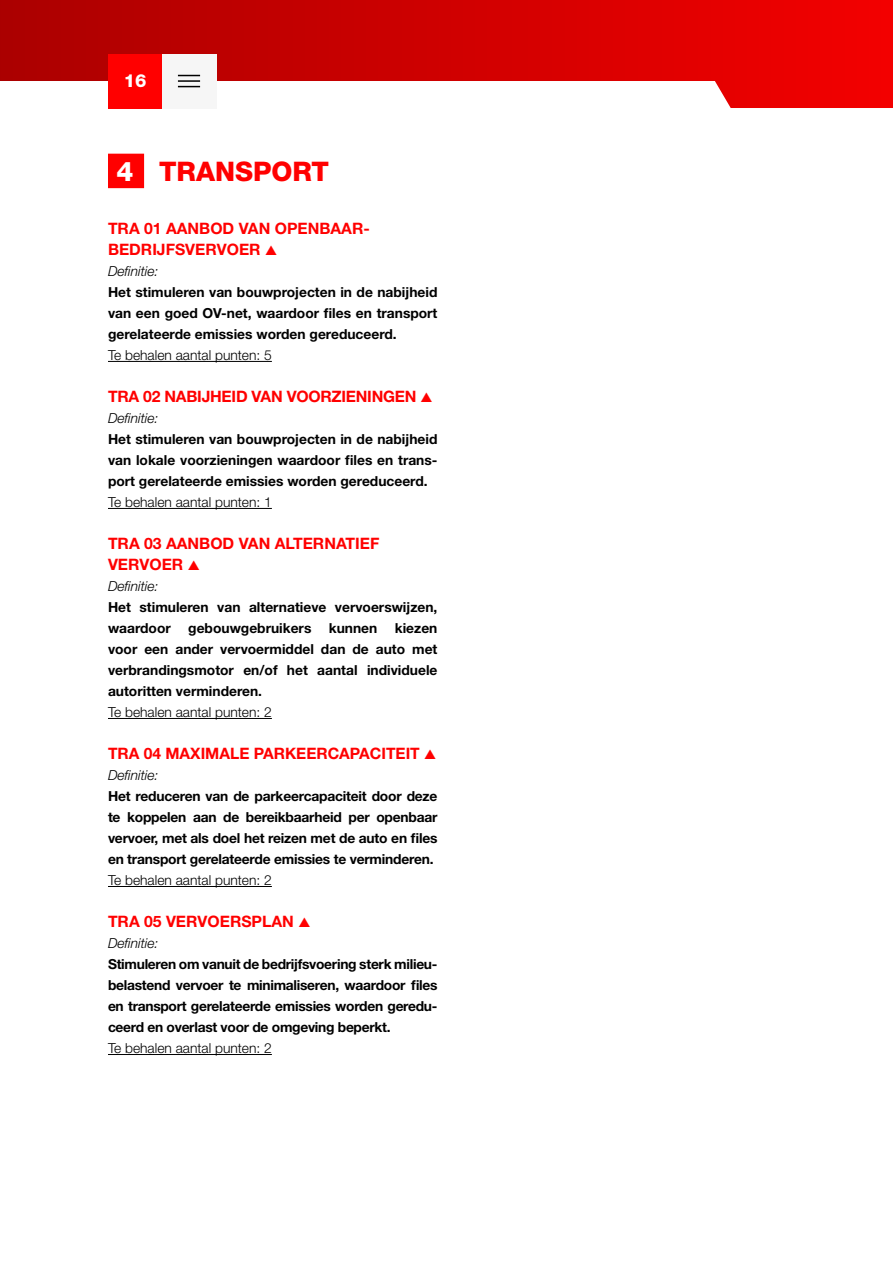
<style>
.page{position:relative;width:893px;height:1263px;background:#fff}
.page>*{position:absolute;margin:0;border:0;box-sizing:border-box;transform-origin:0 0}
.t1{font:800 27px "Helvetica Neue LT Std";color:#f00}
.t2{font:800 18px "Helvetica Neue LT Std";color:#fff}
.t3{font:700 15.75px/21px "Helvetica Neue LT Std";color:#f00}
.t4{font:700 13.8px/21px "Helvetica Neue LT Std";color:#000;text-align:justify}
.t5{font:300 13.8px "Helvetica Neue LT Std";color:#000}
.t6{font:italic 300 13.8px "Helvetica Neue LT Std";color:#000}
.s1{color:#fff}
</style>
<div class="page">
<svg style="left:0;top:0;width:893px;height:108px"></svg>
<div style="left:108px;top:54px;width:54px;height:54px;background:#f00"></div>
<div style="left:162px;top:54px;width:54px;height:54px;background:#f6f6f6"></div>
<svg style="left:178px;top:75px;width:22px;height:1px"></svg>
<hr style="left:178px;top:80px;width:22px;height:2px;background:#000">
<svg style="left:178px;top:86px;width:22px;height:1px"></svg>
<div style="left:108px;top:154px;width:36px;height:34px;background:#f00"></div>
<hr style="left:108px;top:361px;width:164px;height:1px;background:#000">
<hr style="left:108px;top:508px;width:164px;height:1px;background:#000">
<hr style="left:108px;top:718px;width:164px;height:1px;background:#000">
<hr style="left:108px;top:886px;width:164px;height:1px;background:#000">
<hr style="left:108px;top:1054px;width:164px;height:1px;background:#000">
<h2 class="t2" style="left:124px;top:70px;width:24px">16</h2>
<h1 class="t1" style="left:117px;top:156px;width:214px"><span class="s1">4</span> TRANSPORT</h1>
<p class="t3" style="left:108px;top:218px;width:263px">TRA 01 AANBOD VAN OPENBAAR-<br>BEDRIJFSVERVOER ▲</p>
<p class="t6" style="left:108px;top:263px;width:52px">Definitie:</p>
<p class="t4" style="left:108px;top:281px;width:331px">Het stimuleren van bouwprojecten in de nabijheid van een goed OV-net, waardoor files en transport gerelateerde emissies worden gereduceerd.</p>
<p class="t5" style="left:108px;top:347px;width:165px">Te behalen aantal punten: 5</p>
<p class="t3" style="left:108px;top:386px;width:326px">TRA 02 NABIJHEID VAN VOORZIENINGEN ▲</p>
<p class="t6" style="left:108px;top:410px;width:52px">Definitie:</p>
<p class="t4" style="left:108px;top:428px;width:331px">Het stimuleren van bouwprojecten in de nabijheid van lokale voorzieningen waardoor files en trans&shy;port gerelateerde emissies worden gereduceerd.</p>
<p class="t5" style="left:108px;top:494px;width:165px">Te behalen aantal punten: 1</p>
<p class="t3" style="left:108px;top:533px;width:273px">TRA 03 AANBOD VAN ALTERNATIEF<br>VERVOER ▲</p>
<p class="t6" style="left:108px;top:578px;width:52px">Definitie:</p>
<p class="t4" style="left:108px;top:596px;width:331px">Het stimuleren van alternatieve vervoerswijzen, waardoor</p>
<p class="t4" style="left:108px;top:617px;width:331px;text-indent:287px">kiezen voor een ander vervoermiddel dan de auto met verbrandingsmotor en/of het aantal individuele autoritten verminderen.</p>
<p class="t5" style="left:108px;top:704px;width:165px">Te behalen aantal punten: 2</p>
<p class="t3" style="left:108px;top:743px;width:330px">TRA 04 MAXIMALE PARKEERCAPACITEIT ▲</p>
<p class="t6" style="left:108px;top:767px;width:52px">Definitie:</p>
<p class="t4" style="left:108px;top:785px;width:331px">Het reduceren van de parkeercapaciteit door deze te koppelen aan de bereikbaarheid per openbaar vervoer, met als doel het reizen met de auto en files en transport gerelateerde emissies te verminderen.</p>
<p class="t5" style="left:108px;top:872px;width:165px">Te behalen aantal punten: 2</p>
<p class="t3" style="left:108px;top:911px;width:204px">TRA 05 VERVOERSPLAN ▲</p>
<p class="t6" style="left:108px;top:935px;width:52px">Definitie:</p>
<p class="t4" style="left:108px;top:953px;width:331px">Stimuleren om vanuit de bedrijfsvoering sterk milieu&shy;belastend vervoer te minimaliseren, waardoor files en transport gerelateerde emissies worden geredu&shy;ceerd en overlast voor de omgeving beperkt.</p>
<p class="t5" style="left:108px;top:1040px;width:165px">Te behalen aantal punten: 2</p>
<p class="t4" style="left:188px;top:617px;width:125px">gebouwgebruikers</p>
<p class="t4" style="left:329px;top:617px;width:50px">kunnen</p>
</div>
